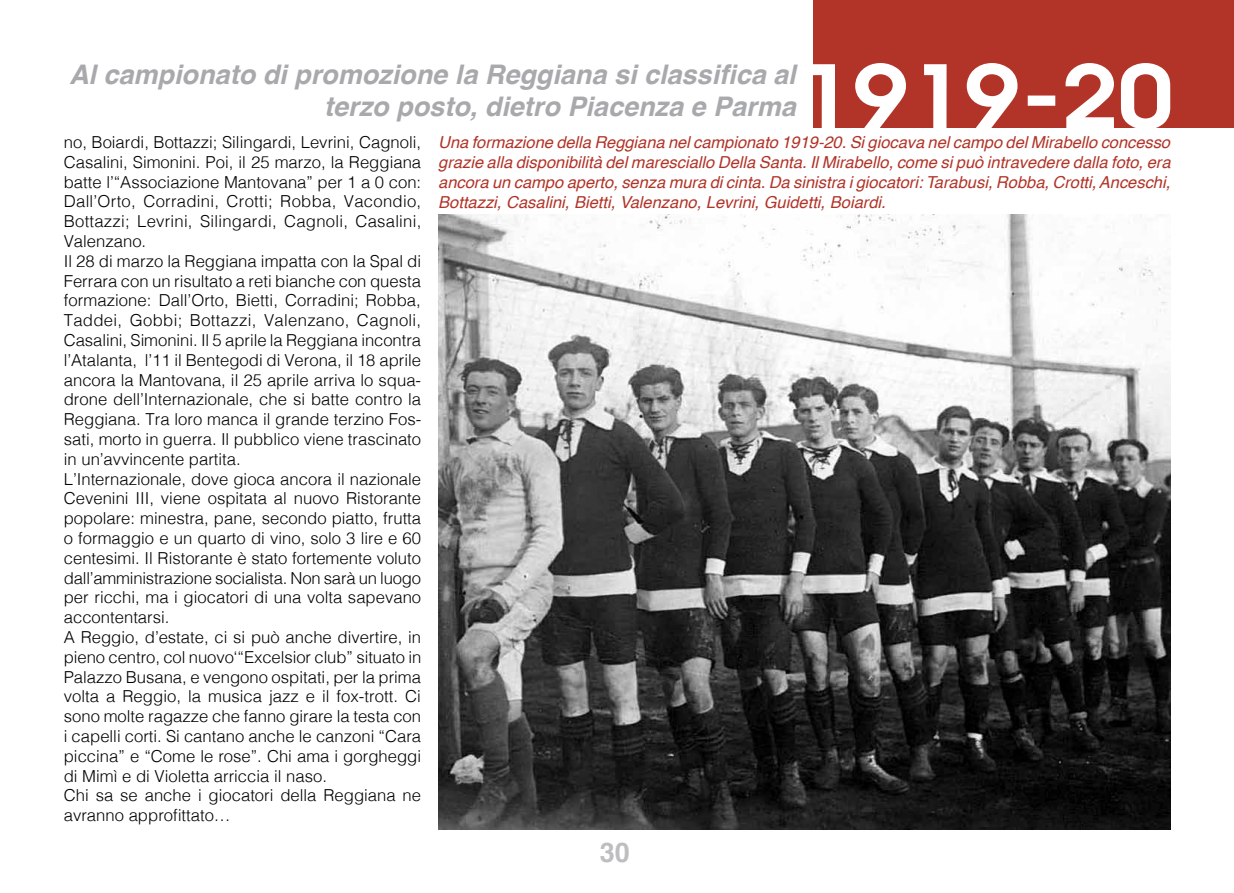
<style>
.page{position:relative;width:1234px;height:893px;background:#fff}
.page>*{position:absolute;margin:0;border:0;box-sizing:border-box;transform-origin:0 0}
.t1{font:italic 600 86.55px "Avant Garde";color:#fff;scale:1.15 1}
.t2{font:italic 700 27px/32.4px "Helvetica";color:#a7a9ac;text-align:right}
.t3{font:700 27px "Helvetica";color:#bcbec0}
.t4{font:300 16.5px/19.8px "Helvetica";color:#000}
.t5{font:italic 16.5px/19.8px "Helvetica";color:#b23428;text-align:justify}
</style>
<div class="page">
<div style="left:812px;top:0;width:421px;height:128px;background:#b23428"></div>
<img style="left:438px;top:215px;width:731px;height:614px">
<h2 class="t2" style="left:69px;top:58px;width:728px">Al campionato di promozione la Reggiana si classifica al terzo posto, dietro Piacenza e Parma</h2>
<h1 class="t1" style="left:797px;top:39px;width:329px">1919-20</h1>
<p class="t4" style="left:64px;top:131px;width:359px">no, Boiardi, Bottazzi; Silingardi, Levrini, Cagnoli, Casalini, Simonini. Poi, il 25 marzo, la Reggiana batte l’“Associazione Mantovana” per 1 a 0 con:<br>Dall’Orto, Corradini, Crotti; Robba, Vacondio, Bottazzi; Levrini, Silingardi, Cagnoli, Casalini, Valenzano.<br>Il 28 di marzo la Reggiana impatta con la Spal di Ferrara con un risultato a reti bianche con questa formazione: Dall’Orto, Bietti, Corradini; Robba, Taddei, Gobbi; Bottazzi, Valenzano, Cagnoli, Casalini, Simonini. Il 5 aprile la Reggiana incontra l’Atalanta, l’11 il Bentegodi di Verona, il 18 aprile ancora la Mantovana, il 25 aprile arriva lo squa&shy;drone dell’Internazionale, che si batte contro la Reggiana. Tra loro manca il grande terzino Fos&shy;sati, morto in guerra. Il pubblico viene trascinato in un’avvincente partita.<br>L’Internazionale, dove gioca ancora il nazionale Cevenini III, viene ospitata al nuovo Ristorante popolare: minestra, pane, secondo piatto, frutta o formaggio e un quarto di vino, solo 3 lire e 60 centesimi. Il Ristorante è stato fortemente voluto dall’amministrazione socialista. Non sarà un luogo per ricchi, ma i giocatori di una volta sapevano accontentarsi.<br>A Reggio, d’estate, ci si può anche divertire, in pieno centro, col nuovo‘“Excelsior club” situato in Palazzo Busana, e vengono ospitati, per la prima volta a Reggio, la musica jazz e il fox-trott. Ci sono molte ragazze che fanno girare la testa con i capelli corti. Si cantano anche le canzoni “Cara piccina” e “Come le rose”. Chi ama i gorgheggi di Mimì e di Violetta arriccia il naso.<br>Chi sa se anche i giocatori della Reggiana ne avranno approfittato…</p>
<p class="t5" style="left:438px;top:133px;width:733px">Una formazione della Reggiana nel campionato 1919-20. Si giocava nel campo del Mirabello concesso grazie alla disponibilità del maresciallo Della Santa. Il Mirabello, come si può intravedere dalla foto, era ancora un campo aperto, senza mura di cinta. Da sinistra i giocatori: Tarabusi, Robba, Crotti, Anceschi, Bottazzi, Casalini, Bietti, Valenzano, Levrini, Guidetti, Boiardi.</p>
<h2 class="t3" style="left:599px;top:831px;width:32px">30</h2>
</div>
